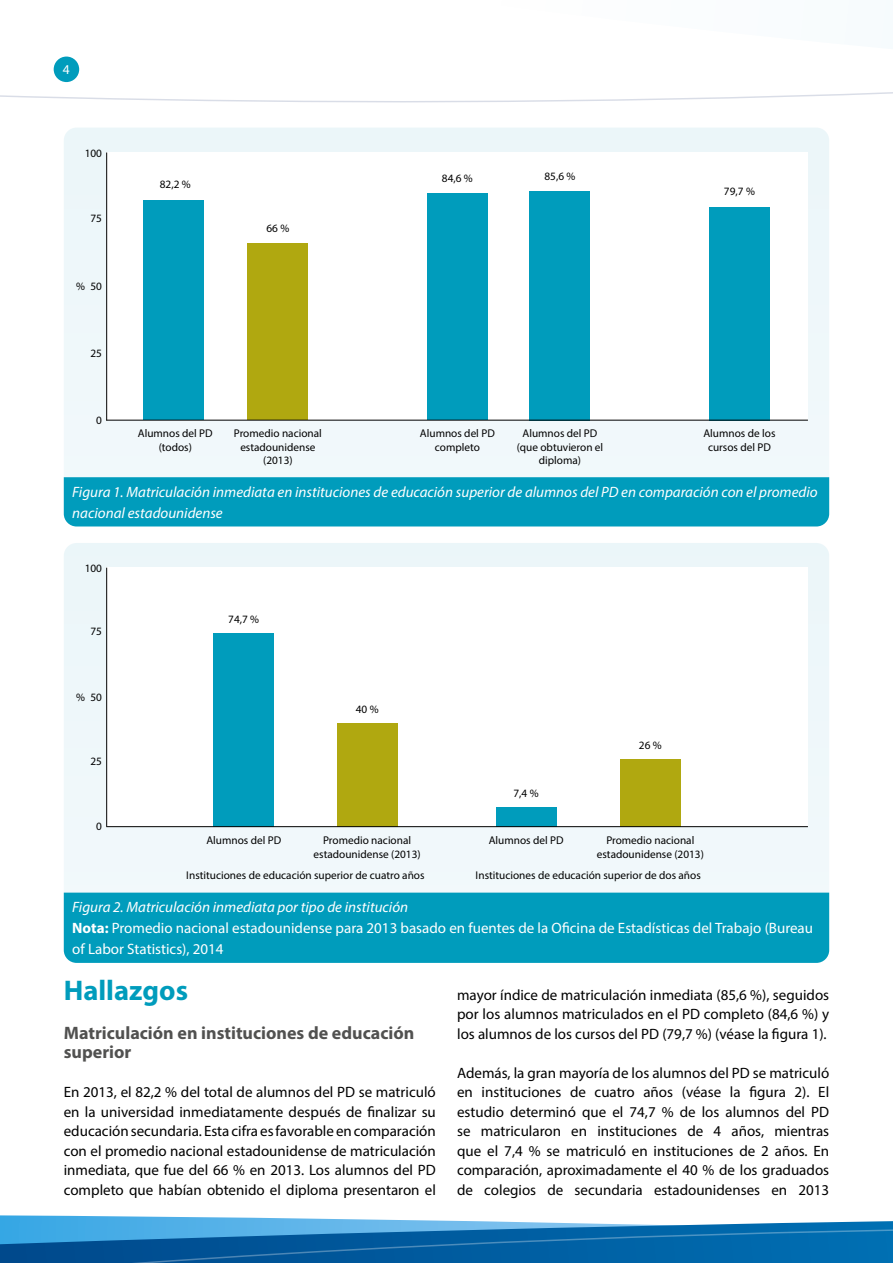
<style>
.page{position:relative;width:893px;height:1263px;background:#fff}
.page>*{position:absolute;margin:0;border:0;box-sizing:border-box;transform-origin:0 0}
.Body_text_-_Subhead{font:700 28.5px "Myriad Pro";color:#009cbc}
.Body_text_-_Subhead-2{font:700 18px/19.5px "Myriad Pro";color:#515150}
.Body_text_-_Paragrap{font:15px/19.5px "Myriad Pro";color:#000;text-align:justify}
.Figure_caption_white{font:italic 15px/21px "Myriad Pro";color:#fff}
.Figure_caption_white-2{font:15px/21px "Myriad Pro";color:#fff}
.t1{font:13.5px "Myriad Pro";color:#fff}
.Figure_text{font:11.25px/13.8px "Myriad Pro";color:#000;text-align:center}
.s1{font-weight:700}
</style>
<div class="page">
<svg style="left:0;top:56px;width:893px;height:47px"></svg>
<svg style="left:0;top:1215px;width:893px;height:48px;background:#3184bc"></svg>
<div style="left:64px;top:543px;width:765px;height:350px;background:#f1f8fb"></div>
<div style="left:64px;top:893px;width:765px;height:70px;background:#009cbc"></div>
<div style="left:106px;top:568px;width:702px;height:259px;background:#fff"></div>
<hr style="left:106px;top:568px;width:1px;height:259px;background:#000">
<div style="left:214px;top:633px;width:60px;height:194px;background:#009cbc"></div>
<div style="left:496px;top:807px;width:60px;height:20px;background:#009cbc"></div>
<div style="left:620px;top:759px;width:60px;height:68px;background:#b0a810"></div>
<div style="left:337px;top:723px;width:60px;height:104px;background:#b0a810"></div>
<hr style="left:106px;top:826px;width:702px;height:1px;background:#000">
<div style="left:64px;top:128px;width:765px;height:349px;background:#f1f8fb"></div>
<div style="left:64px;top:477px;width:765px;height:49px;background:#009cbc"></div>
<div style="left:106px;top:152px;width:702px;height:268px;background:#fff"></div>
<hr style="left:106px;top:152px;width:1px;height:268px;background:#000">
<div style="left:144px;top:200px;width:60px;height:220px;background:#009cbc"></div>
<div style="left:427px;top:194px;width:60px;height:226px;background:#009cbc"></div>
<div style="left:709px;top:207px;width:60px;height:213px;background:#009cbc"></div>
<div style="left:530px;top:191px;width:60px;height:229px;background:#009cbc"></div>
<div style="left:248px;top:243px;width:60px;height:177px;background:#b0a810"></div>
<hr style="left:106px;top:420px;width:702px;height:1px;background:#000">
<p class="t1" style="left:63px;top:61px;width:8px">4</p>
<p class="Figure_text" style="left:85px;top:146px;width:19px">100</p>
<p class="Figure_text" style="left:91px;top:211px;width:13px">75</p>
<p class="Figure_text" style="left:76px;top:279px;width:10px">%</p>
<p class="Figure_text" style="left:91px;top:279px;width:13px">50</p>
<p class="Figure_text" style="left:91px;top:346px;width:13px">25</p>
<p class="Figure_text" style="left:96px;top:413px;width:7px">0</p>
<p class="Figure_text" style="left:160px;top:177px;width:32px">82,2 %</p>
<p class="Figure_text" style="left:266px;top:221px;width:24px">66 %</p>
<p class="Figure_text" style="left:442px;top:172px;width:32px">84,6 %</p>
<p class="Figure_text" style="left:544px;top:169px;width:32px">85,6 %</p>
<p class="Figure_text" style="left:724px;top:185px;width:32px">79,7 %</p>
<p class="Figure_text" style="left:138px;top:426px;width:76px">Alumnos del PD (todos)</p>
<p class="Figure_text" style="left:420px;top:426px;width:76px">Alumnos del PD completo</p>
<p class="Figure_text" style="left:234px;top:426px;width:89px">Promedio nacional estadounidense (2013)</p>
<p class="Figure_text" style="left:517px;top:426px;width:88px">Alumnos del PD (que obtuvieron el diploma)</p>
<p class="Figure_text" style="left:703px;top:426px;width:74px">Alumnos de los cursos del PD</p>
<p class="Figure_caption_white" style="left:72px;top:481px;width:747px">Figura 1. Matriculación inmediata en instituciones de educación superior de alumnos del PD en comparación con el promedio nacional estadounidense</p>
<p class="Figure_text" style="left:85px;top:561px;width:19px">100</p>
<p class="Figure_text" style="left:91px;top:624px;width:13px">75</p>
<p class="Figure_text" style="left:76px;top:690px;width:10px">%</p>
<p class="Figure_text" style="left:91px;top:690px;width:13px">50</p>
<p class="Figure_text" style="left:91px;top:754px;width:13px">25</p>
<p class="Figure_text" style="left:96px;top:819px;width:7px">0</p>
<p class="Figure_text" style="left:228px;top:612px;width:32px">74,7 %</p>
<p class="Figure_text" style="left:356px;top:702px;width:24px">40 %</p>
<p class="Figure_text" style="left:513px;top:786px;width:27px">7,4 %</p>
<p class="Figure_text" style="left:639px;top:738px;width:24px">26 %</p>
<p class="Figure_text" style="left:206px;top:833px;width:76px">Alumnos del PD</p>
<p class="Figure_text" style="left:186px;top:868px;width:240px">Instituciones de educación superior de cuatro años</p>
<p class="Figure_text" style="left:476px;top:868px;width:227px">Instituciones de educación superior de dos años</p>
<p class="Figure_text" style="left:323px;top:833px;width:89px">Promedio nacional</p>
<p class="Figure_text" style="left:489px;top:833px;width:76px">Alumnos del PD</p>
<p class="Figure_text" style="left:314px;top:847px;width:109px">estadounidense (2013)</p>
<p class="Figure_text" style="left:597px;top:833px;width:109px">Promedio nacional estadounidense (2013)</p>
<p class="Figure_caption_white" style="left:72px;top:896px;width:337px">Figura 2. Matriculación inmediata por tipo de institución</p>
<p class="Figure_caption_white-2" style="left:72px;top:918px;width:742px"><span class="s1">Nota:</span> Promedio nacional estadounidense para 2013 basado en fuentes de la Oficina de Estadísticas del Trabajo (Bureau of Labor Statistics), 2014</p>
<p class="Body_text_-_Subhead" style="left:64px;top:972px;width:126px">Hallazgos</p>
<p class="Body_text_-_Subhead-2" style="left:64px;top:1022px;width:352px">Matriculación en instituciones de educación superior</p>
<p class="Body_text_-_Paragrap" style="left:64px;top:1082px;width:374px">En 2013, el 82,2 % del total de alumnos del PD se matriculó en la universidad inmediatamente después de finalizar su educación secundaria. Esta cifra es favorable en comparación con el promedio nacional estadounidense de matriculación inmediata, que fue del 66 % en 2013. Los alumnos del PD completo que habían obtenido el diploma presentaron el</p>
<p class="Body_text_-_Paragrap" style="left:457px;top:985px;width:374px">mayor índice de matriculación inmediata (85,6 %), seguidos por los alumnos matriculados en el PD completo (84,6 %) y los alumnos de los cursos del PD (79,7 %) (véase la figura 1).</p>
<p class="Body_text_-_Paragrap" style="left:457px;top:1063px;width:374px">Además, la gran mayoría de los alumnos del PD se matriculó en instituciones de cuatro años (véase la figura 2). El estudio determinó que el 74,7 % de los alumnos del PD se matricularon en instituciones de 4 años, mientras que el 7,4 % se matriculó en instituciones de 2 años. En comparación, aproximadamente el 40 % de los graduados de colegios de secundaria estadounidenses en 2013</p>
</div>
